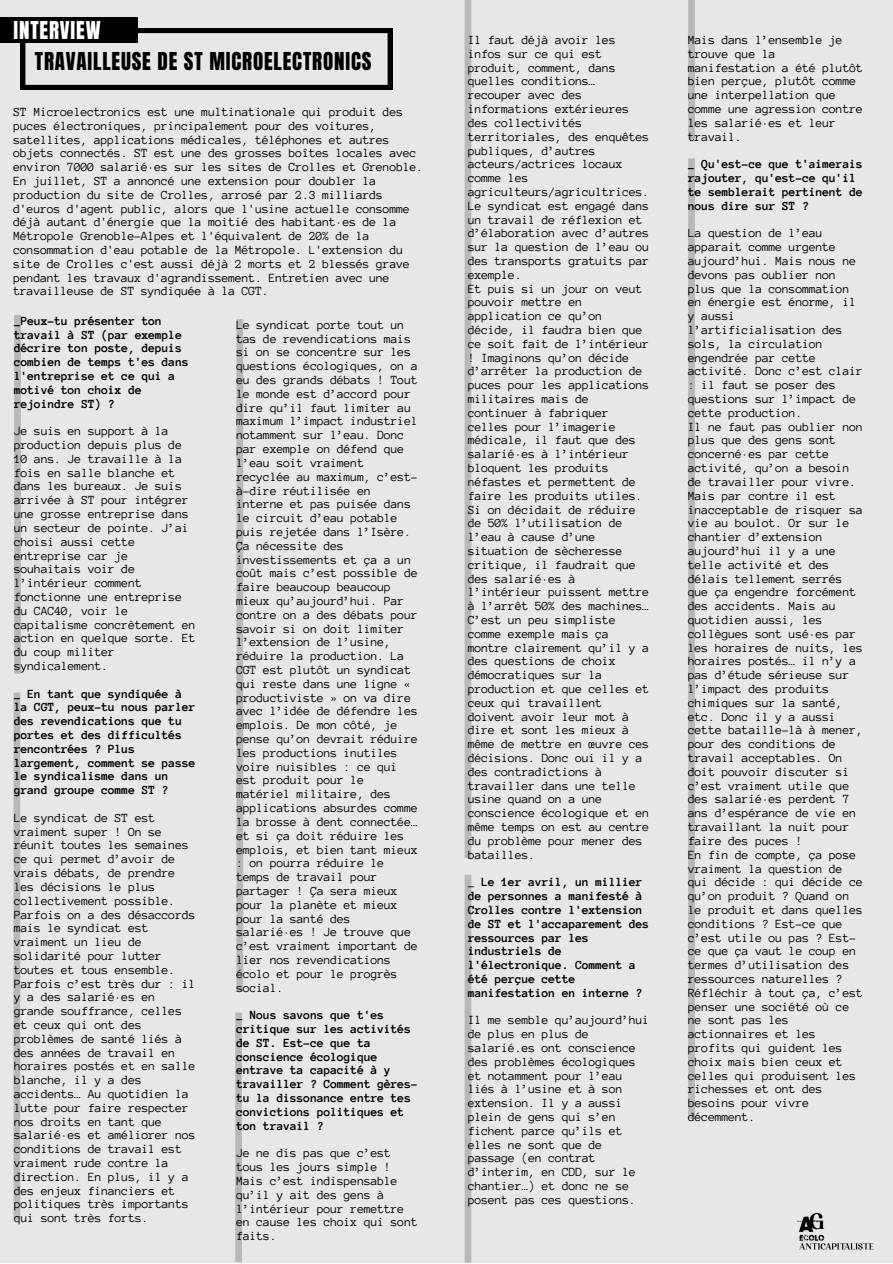
<style>
.page{position:relative;width:893px;height:1264px;background:#fff}
.page>*{position:absolute;margin:0;border:0;box-sizing:border-box;transform-origin:0 0}
.t1{font:21px "Anton";letter-spacing:.04em;color:#000}
.t2{font:21px "Anton";letter-spacing:.04em;color:#fff}
.t3{font:12.75px/13.8px "Anonymous Pro";letter-spacing:-.02em;color:#000}
.t4{font:700 12.75px/13.8px "Anonymous Pro";letter-spacing:-.02em;color:#000}
.s1{font-weight:400}
</style>
<div class="page">
<div style="left:0;top:0;width:445px;height:1262px;background:#e7e7e7"></div>
<div style="left:0;top:18px;width:137px;height:25px;background:#000"></div>
<svg style="left:21px;top:29px;width:371px;height:60px"></svg>
<div style="left:14px;top:692px;width:6px;height:527px;background:#b8b8b8"></div>
<div style="left:235px;top:1012px;width:7px;height:250px;background:#b8b8b8"></div>
<div style="left:14px;top:315px;width:7px;height:358px;background:#b8b8b8"></div>
<div style="left:236px;top:319px;width:7px;height:672px;background:#b8b8b8"></div>
<div style="left:445px;top:0;width:447px;height:1262px;background:#e7e7e7"></div>
<div style="left:464px;top:0;width:7px;height:858px;background:#b8b8b8"></div>
<div style="left:464px;top:874px;width:7px;height:388px;background:#b8b8b8"></div>
<div style="left:688px;top:158px;width:7px;height:960px;background:#b8b8b8"></div>
<div style="left:688px;top:0;width:7px;height:139px;background:#b8b8b8"></div>
<img style="left:797px;top:1213px;width:77px;height:37px">
<h1 class="t2" style="left:14px;top:16px;width:89px">INTERVIEW</h1>
<h1 class="t1" style="left:35px;top:46px;width:338px">TRAVAILLEUSE DE ST MICROELECTRONICS</h1>
<p class="t3" style="left:14px;top:105px;width:411px">ST Microelectronics est une multinationale qui produit des puces électroniques, principalement pour des voitures, satellites, applications médicales, téléphones et autres objets connectés. ST est une des grosses boîtes locales avec environ 7000 salarié·es sur les sites de Crolles et Grenoble.<br>En juillet, ST a annoncé une extension pour doubler la production du site de Crolles, arrosé par 2.3 milliards d'euros d'agent public, alors que l'usine actuelle consomme déjà autant d'énergie que la moitié des habitant·es de la Métropole Grenoble-Alpes et l'équivalent de 20% de la consommation d'eau potable de la Métropole. L'extension du site de Crolles c'est aussi déjà 2 morts et 2 blessés grave pendant les travaux d'agrandissement. Entretien avec une travailleuse de ST syndiquée à la CGT.</p>
<p class="t4" style="left:14px;top:314px;width:176px">_Peux-tu présenter ton travail à ST (par exemple décrire ton poste, depuis combien de temps t'es dans l'entreprise et ce qui a motivé ton choix de rejoindre ST) ?</p>
<p class="t3" style="left:14px;top:424px;width:183px">Je suis en support à la production depuis plus de<br>10 ans. Je travaille à la fois en salle blanche et dans les bureaux. Je suis arrivée à ST pour intégrer une grosse entreprise dans un secteur de pointe. J’ai choisi aussi cette entreprise car je souhaitais voir de l’intérieur comment fonctionne une entreprise du CAC40, voir le capitalisme concrètement en action en quelque sorte. Et du coup militer syndicalement.</p>
<p class="t4" style="left:14px;top:686px;width:183px">_ En tant que syndiquée à la CGT, peux-tu nous parler des revendications que tu portes et des difficultés rencontrées ? Plus largement, comment se passe le syndicalisme dans un grand groupe comme ST ?</p>
<p class="t3" style="left:14px;top:811px;width:183px">Le syndicat de ST est vraiment super ! On se réunit toutes les semaines ce qui permet d’avoir de vrais débats, de prendre les décisions le plus collectivement possible.<br>Parfois on a des désaccords mais le syndicat est vraiment un lieu de solidarité pour lutter toutes et tous ensemble.<br>Parfois c’est très dur : il y a des salarié·es en grande souffrance, celles et ceux qui ont des problèmes de santé liés à des années de travail en horaires postés et en salle blanche, il y a des accidents… Au quotidien la lutte pour faire respecter nos droits en tant que salarié·es et améliorer nos conditions de travail est vraiment rude contre la direction. En plus, il y a des enjeux financiers et politiques très importants qui sont très forts.</p>
<p class="t3" style="left:236px;top:318px;width:183px">Le syndicat porte tout un tas de revendications mais si on se concentre sur les questions écologiques, on a eu des grands débats ! Tout le monde est d’accord pour dire qu’il faut limiter au maximum l’impact industriel notamment sur l’eau. Donc par exemple on défend que l’eau soit vraiment recyclée au maximum, c’est&shy;à-dire réutilisée en interne et pas puisée dans le circuit d’eau potable puis rejetée dans l’Isère.<br>Ça nécessite des investissements et ça a un coût mais c’est possible de faire beaucoup beaucoup mieux qu’aujourd’hui. Par contre on a des débats pour savoir si on doit limiter l’extension de l’usine, réduire la production. La<br>CGT est plutôt un syndicat qui reste dans une ligne « productiviste » on va dire avec l’idée de défendre les emplois. De mon côté, je pense qu’on devrait réduire les productions inutiles voire nuisibles : ce qui est produit pour le matériel militaire, des applications absurdes comme la brosse à dent connectée… et si ça doit réduire les emplois, et bien tant mieux : on pourra réduire le temps de travail pour partager ! Ça sera mieux pour la planète et mieux pour la santé des salarié·es ! Je trouve que c’est vraiment important de lier nos revendications écolo et pour le progrès social.</p>
<p class="t4" style="left:236px;top:1008px;width:183px">_ Nous savons que t'es critique sur les activités de ST. Est-ce que ta conscience écologique entrave ta capacité à y travailler ? Comment gères&shy;tu la dissonance entre tes convictions politiques et ton travail ?</p>
<p class="t3" style="left:236px;top:1146px;width:183px">Je ne dis pas que c’est tous les jours simple !<br>Mais c’est indispensable qu’il y ait des gens à l’intérieur pour remettre en cause les choix qui sont faits.</p>
<p class="t3" style="left:468px;top:33px;width:183px">Il faut déjà avoir les infos sur ce qui est produit, comment, dans quelles conditions… recouper avec des informations extérieures des collectivités territoriales, des enquêtes publiques, d’autres acteurs/actrices locaux comme les agriculteurs/agricultrices.<br>Le syndicat est engagé dans un travail de réflexion et d’élaboration avec d’autres sur la question de l’eau ou des transports gratuits par exemple.<br>Et puis si un jour on veut pouvoir mettre en application ce qu’on décide, il faudra bien que ce soit fait de l’intérieur ! Imaginons qu’on décide d’arrêter la production de puces pour les applications militaires mais de continuer à fabriquer celles pour l’imagerie médicale, il faut que des salarié·es à l’intérieur bloquent les produits néfastes et permettent de faire les produits utiles.<br>Si on décidait de réduire de 50% l’utilisation de l’eau à cause d’une situation de sècheresse critique, il faudrait que des salarié·es à l’intérieur puissent mettre à l’arrêt 50% des machines…<br>C’est un peu simpliste comme exemple mais ça montre clairement qu’il y a des questions de choix démocratiques sur la production et que celles et ceux qui travaillent doivent avoir leur mot à dire et sont les mieux à même de mettre en œuvre ces décisions. Donc oui il y a des contradictions à travailler dans une telle usine quand on a une conscience écologique et en même temps on est au centre du problème pour mener des batailles.</p>
<p class="t4" style="left:468px;top:875px;width:183px"><span class="s1">_</span> Le 1er avril, un millier de personnes a manifesté à<br>Crolles contre l'extension de ST et l'accaparement des ressources par les industriels de l'électronique. Comment a été perçue cette manifestation en interne ?</p>
<p class="t3" style="left:468px;top:1013px;width:183px">Il me semble qu’aujourd’hui de plus en plus de salarié.es ont conscience des problèmes écologiques et notamment pour l’eau liés à l’usine et à son extension. Il y a aussi plein de gens qui s’en fichent parce qu’ils et elles ne sont que de passage (en contrat d’interim, en CDD, sur le chantier…) et donc ne se posent pas ces questions.</p>
<p class="t3" style="left:688px;top:33px;width:176px">Mais dans l’ensemble je trouve que la manifestation a été plutôt bien perçue, plutôt comme une interpellation que comme une agression contre les salarié·es et leur travail.</p>
<p class="t4" style="left:688px;top:157px;width:176px">_ Qu'est-ce que t'aimerais rajouter, qu'est-ce qu'il te semblerait pertinent de nous dire sur ST ?</p>
<p class="t3" style="left:688px;top:226px;width:176px">La question de l’eau apparait comme urgente aujourd’hui. Mais nous ne devons pas oublier non plus que la consommation en énergie est énorme, il y aussi l’artificialisation des sols, la circulation engendrée par cette activité. Donc c’est clair : il faut se poser des questions sur l’impact de cette production.<br>Il ne faut pas oublier non plus que des gens sont concerné·es par cette activité, qu’on a besoin de travailler pour vivre.<br>Mais par contre il est inacceptable de risquer sa vie au boulot. Or sur le chantier d’extension aujourd’hui il y a une telle activité et des délais tellement serrés que ça engendre forcément des accidents. Mais au quotidien aussi, les collègues sont usé·es par les horaires de nuits, les horaires postés… il n’y a pas d’étude sérieuse sur l’impact des produits chimiques sur la santé, etc. Donc il y a aussi cette bataille-là à mener, pour des conditions de travail acceptables. On doit pouvoir discuter si c’est vraiment utile que des salarié·es perdent 7 ans d’espérance de vie en travaillant la nuit pour faire des puces !<br>En fin de compte, ça pose vraiment la question de qui décide : qui décide ce qu’on produit ? Quand on le produit et dans quelles conditions ? Est-ce que c’est utile ou pas ? Est&shy;ce que ça vaut le coup en termes d’utilisation des ressources naturelles ?<br>Réfléchir à tout ça, c’est penser une société où ce ne sont pas les actionnaires et les profits qui guident les choix mais bien ceux et celles qui produisent les richesses et ont des besoins pour vivre décemment.</p>
</div>
